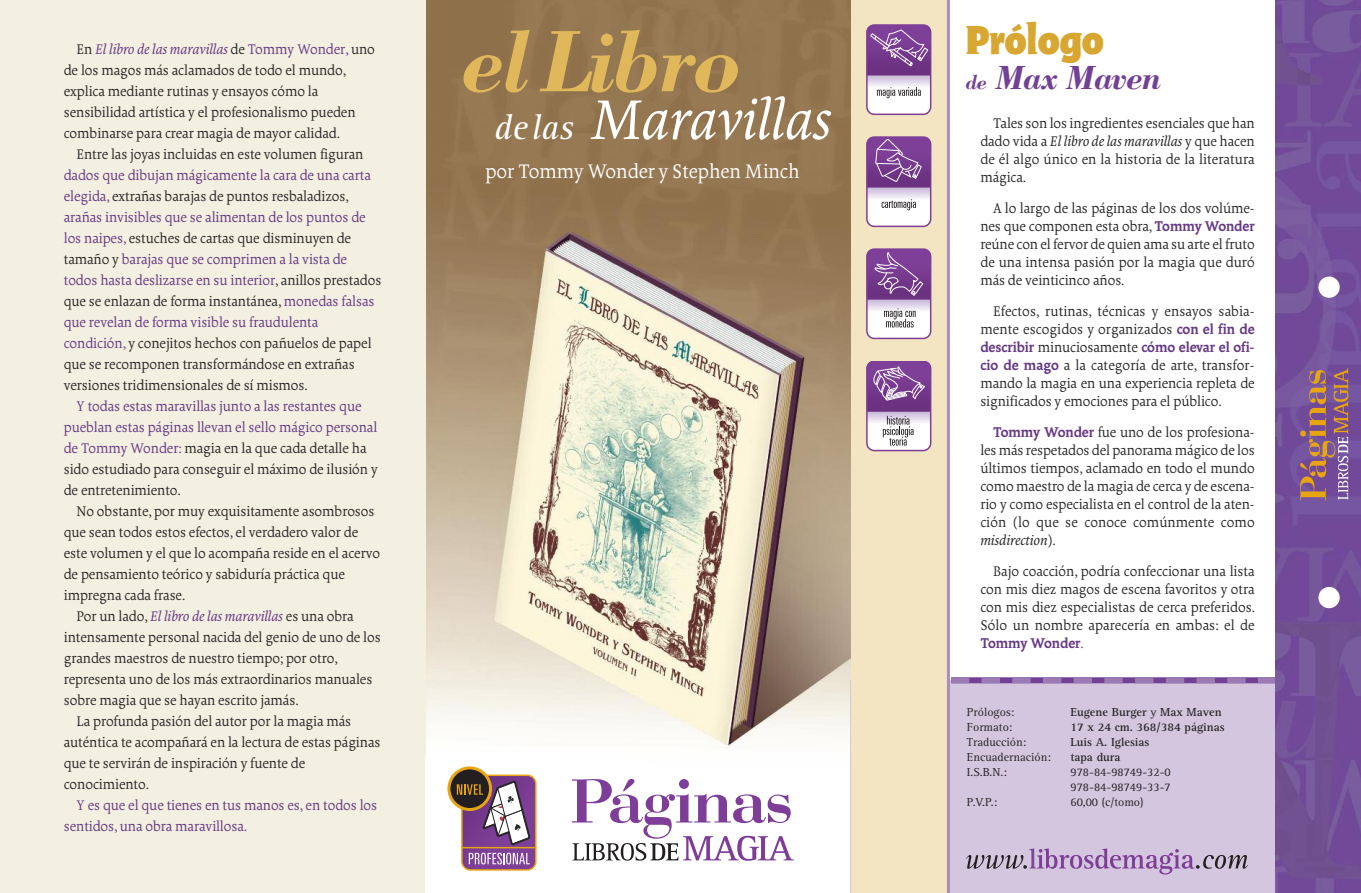
<style>
.page{position:relative;width:1361px;height:893px;background:#fff}
.page>*{position:absolute;margin:0;border:0;box-sizing:border-box;transform-origin:0 0}
.t1{font:italic 700 90px "Bodoni";letter-spacing:-.025em;color:#e0b85b}
.t2{font:60px "Borges Blanca Itlica";letter-spacing:-.005em;color:#fff}
.t3{font:45px "Rayuela Chocolate";letter-spacing:-.015em;color:#d8a732}
.t4{font:italic 700 34.5px "Bodoni";letter-spacing:-.035em;color:#714194}
.t5{font:21px "Borges Blanca";color:#fff}
.t6{font:15px/21px "Borges Blanca";color:#272627}
.t7{font:15px/21px "Borges Blanca";color:#653883}
.t8{font:15px "Borges Blanca Itlica";color:#653883}
.t9{font:15px "Borges Blanca Itlica";color:#272627}
.t10{font:15px "Borges Negra";color:#653883}
.t11{font:12px/15px "Rotis Serif";color:#272627}
.t12{font:700 12px "Rotis Serif";color:#272627}
.s1{font-family:"Borges Blanca";color:#272627}
.s2{font-family:"Borges Blanca"}
.s3{color:#653883}
.s4{color:#272627}
.s5{font-family:"Rotis Serif";font-style:italic;font-size:36px}
.s6{font-size:21px}
.s7{font-family:"Borges Negra";color:#653883}
.s8{font-weight:400}
</style>
<div class="page">
<img style="left:425px;top:0;width:425px;height:755px">
<div style="left:850px;top:680px;width:511px;height:213px;background:#d4c6df"></div>
<div style="left:850px;top:0;width:98px;height:893px;background:#f3e4c2"></div>
<svg style="left:966px;top:848px;width:282px;height:26px"></svg>
<svg style="left:969px;top:677px;width:289px;height:6px;background:#8c65a8"></svg>
<div style="left:951px;top:677px;width:18px;height:6px;background:#9c7ab5"></div>
<div style="left:1258px;top:677px;width:18px;height:6px;background:#9c7ab5"></div>
<hr style="left:947px;top:0;width:3px;height:893px;background:#aa8dbf">
<div style="left:0;top:0;width:425px;height:893px;background:#f3efe1"></div>
<img style="left:1276px;top:0;width:85px;height:893px">
<div style="left:1318px;top:587px;width:21px;height:21px;background:#fff;border-radius:50%"></div>
<div style="left:1318px;top:277px;width:21px;height:21px;background:#fff;border-radius:50%"></div>
<svg style="left:462px;top:775px;width:74px;height:95px"></svg>
<div style="left:461px;top:774px;width:75px;height:97px;border:2px solid #e7a512;border-radius:9px"></div>
<svg style="left:469px;top:853px;width:61px;height:11px"></svg>
<svg style="left:449px;top:768px;width:41px;height:41px"></svg>
<div style="left:447px;top:766px;width:45px;height:45px;border:3px solid #e7a512;border-radius:50%"></div>
<hr style="left:462px;top:847px;width:74px;height:1px;background:#e7a512">
<svg style="left:457px;top:778px;width:75px;height:69px"></svg>
<svg style="left:572px;top:779px;width:222px;height:82px"></svg>
<svg style="left:1300px;top:368px;width:48px;height:132px;background:#92687f"></svg>
<svg style="left:867px;top:25px;width:63px;height:89px;background:#f3eff6"></svg>
<svg style="left:869px;top:27px;width:59px;height:49px;background:#854f9a"></svg>
<svg style="left:877px;top:87px;width:44px;height:11px"></svg>
<div style="left:866px;top:24px;width:65px;height:91px;border:2px solid #7e3e98;border-radius:7px"></div>
<svg style="left:867px;top:137px;width:63px;height:89px;background:#f3eff6"></svg>
<svg style="left:869px;top:139px;width:59px;height:49px;background:#844e9a"></svg>
<svg style="left:881px;top:199px;width:35px;height:11px"></svg>
<div style="left:866px;top:136px;width:65px;height:91px;border:2px solid #7e3e98;border-radius:7px"></div>
<svg style="left:867px;top:249px;width:63px;height:89px"></svg>
<svg style="left:869px;top:251px;width:59px;height:50px;background:#854f9a"></svg>
<svg style="left:884px;top:308px;width:31px;height:20px"></svg>
<div style="left:866px;top:248px;width:65px;height:91px;border:2px solid #7e3e98;border-radius:7px"></div>
<div style="left:867px;top:361px;width:63px;height:90px;background:#fff;border-radius:7px"></div>
<svg style="left:867px;top:361px;width:63px;height:85px"></svg>
<div style="left:866px;top:361px;width:65px;height:90px;border:2px solid #7e3e98;border-radius:7px"></div>
<p class="t8" style="left:77px;top:43px;width:300px"><span class="s1">En</span> El libro de las maravillas <span class="s1">de</span> <span class="s2">Tommy Wonder,</span> <span class="s1">uno</span></p>
<p class="t6" style="left:64px;top:61px;width:293px">de los magos más aclamados de todo el mundo, explica mediante rutinas y ensayos cómo la sensibilidad artística y el profesionalismo pueden combinarse para crear magia de mayor calidad.</p>
<p class="t6" style="left:77px;top:145px;width:288px">Entre las joyas incluidas en este volumen figuran</p>
<p class="t6" style="left:64px;top:166px;width:319px"><span class="s3">dados que dibujan mágicamente la cara de una carta elegida,</span> extrañas barajas de puntos resbaladizos, <span class="s3">arañas invisibles que se alimentan de los puntos de los naipes,</span> estuches de cartas que disminuyen de tamaño y <span class="s3">barajas que se comprimen a la vista de todos hasta deslizarse en su interior</span>, anillos prestados que se enlazan de forma instantánea, <span class="s3">monedas falsas que revelan de forma visible su fraudulenta condición,</span> y conejitos hechos con pañuelos de papel que se recomponen transformándose en extrañas versiones tridimensionales de sí mismos.</p>
<p class="t7" style="left:64px;top:397px;width:315px;text-indent:13px">Y todas estas maravillas junto a las restantes que pueblan estas páginas llevan el sello mágico personal de Tommy Wonder: <span class="s4">magia en la que cada detalle ha sido estudiado para conseguir el máximo de ilusión y de entretenimiento.</span></p>
<p class="t6" style="left:64px;top:502px;width:318px;text-indent:13px">No obstante, por muy exquisitamente asombrosos que sean todos estos efectos, el verdadero valor de este volumen y el que lo acompaña reside en el acervo de pensamiento teórico y sabiduría práctica que impregna cada frase.</p>
<p class="t8" style="left:77px;top:610px;width:279px"><span class="s1">Por un lado,</span> El libro de las maravillas <span class="s1">es una obra</span></p>
<p class="t6" style="left:64px;top:628px;width:318px">intensamente personal nacida del genio de uno de los</p>
<p class="t6" style="left:64px;top:649px;width:275px">grandes maestros de nuestro tiempo; por otro,</p>
<p class="t6" style="left:64px;top:670px;width:310px">representa uno de los más extraordinarios manuales</p>
<p class="t6" style="left:64px;top:691px;width:236px">sobre magia que se hayan escrito jamás.</p>
<p class="t6" style="left:77px;top:712px;width:276px">La profunda pasión del autor por la magia más</p>
<p class="t6" style="left:64px;top:733px;width:318px">auténtica te acompañará en la lectura de estas páginas</p>
<p class="t6" style="left:64px;top:754px;width:243px">que te servirán de inspiración y fuente de</p>
<p class="t6" style="left:64px;top:775px;width:87px">conocimiento.</p>
<p class="t7" style="left:64px;top:796px;width:315px;text-indent:13px">Y es que el que tienes en tus manos es, en todos los sentidos, una obra maravillosa.</p>
<h1 class="t1" style="left:460px;top:8px;width:283px">el Libro</h1>
<h2 class="t2" style="left:494px;top:96px;width:338px"><span class="s5">delas</span> Maravillas</h2>
<h3 class="t5" style="left:485px;top:163px;width:316px">por Tommy Wonder y Stephen Minch</h3>
<h3 class="t3" style="left:965px;top:21px;width:140px">Prólogo</h3>
<h3 class="t4" style="left:965px;top:57px;width:197px"><span class="s6">de</span> Max Maven</h3>
<p class="t6" style="left:993px;top:114px;width:263px">Tales son los ingredientes esenciales que han</p>
<p class="t9" style="left:980px;top:136px;width:276px"><span class="s2">dado vida a</span> El libro de las maravillas <span class="s2">y que hacen</span></p>
<p class="t6" style="left:980px;top:152px;width:276px;line-height:18px">de él algo único en la historia de la literatura mágica.</p>
<p class="t6" style="left:980px;top:201px;width:276px;line-height:18px;text-align:justify;text-indent:13px">A lo largo de las páginas de los dos volúme&shy;nes que componen esta obra, <span class="s7">Tommy Wonder </span>reúne con el fervor de quien ama su arte el fruto de una intensa pasión por la magia que duró más de veinticinco años.</p>
<p class="t6" style="left:980px;top:304px;width:276px;line-height:18px;text-align:right">Efectos, rutinas, técnicas y ensayos sabia&shy;mente escogidos y organizados <span class="s7">con el fin de</span></p>
<p class="t10" style="left:980px;top:341px;width:276px">describir <span class="s1">minuciosamente</span> cómo elevar el ofi-</p>
<p class="t6" style="left:980px;top:358px;width:276px;line-height:18px;text-align:justify"><span class="s7">cio de mago</span> a la categoría de arte, transfor&shy;mando la magia en una experiencia repleta de significados y emociones para el público.</p>
<p class="t6" style="left:980px;top:424px;width:276px;line-height:18px;text-align:justify;text-indent:13px"><span class="s7">Tommy Wonder</span> fue uno de los profesiona&shy;les más respetados del panorama mágico de los últimos tiempos, aclamado en todo el mundo como maestro de la magia de cerca y de escena&shy;rio y como especialista en el control de la aten&shy;ción (lo que se conoce comúnmente como</p>
<p class="t9" style="left:980px;top:534px;width:77px">misdirection<span class="s2">).</span></p>
<p class="t6" style="left:980px;top:563px;width:276px;line-height:18px;text-align:justify;text-indent:13px">Bajo coacción, podría confeccionar una lista con mis diez magos de escena favoritos y otra con mis diez especialistas de cerca preferidos.<br>Sólo un nombre aparecería en ambas: el de</p>
<p class="t10" style="left:980px;top:637px;width:105px">Tommy Wonder<span class="s2">.</span></p>
<p class="t11" style="left:967px;top:706px;width:49px">Prólogos:</p>
<p class="t12" style="left:1070px;top:708px;width:153px">Eugene Burger <span class="s8">y</span> Max Maven</p>
<p class="t11" style="left:967px;top:721px;width:47px">Formato:</p>
<p class="t12" style="left:1070px;top:723px;width:156px">17 x 24 cm. 368/384 páginas</p>
<p class="t11" style="left:967px;top:736px;width:61px">Traducción:</p>
<p class="t12" style="left:1070px;top:738px;width:80px">Luis A. Iglesias</p>
<p class="t11" style="left:967px;top:751px;width:85px">Encuadernación:</p>
<p class="t12" style="left:1070px;top:753px;width:52px">tapa dura</p>
<p class="t11" style="left:967px;top:766px;width:41px">I.S.B.N.:</p>
<p class="t11" style="left:1070px;top:766px;width:102px">978-84-98749-32-0<br>978-84-98749-33-7</p>
<p class="t11" style="left:967px;top:796px;width:32px">P.V.P.:</p>
<p class="t11" style="left:1070px;top:796px;width:75px">60,00 (c/tomo)</p>
</div>
